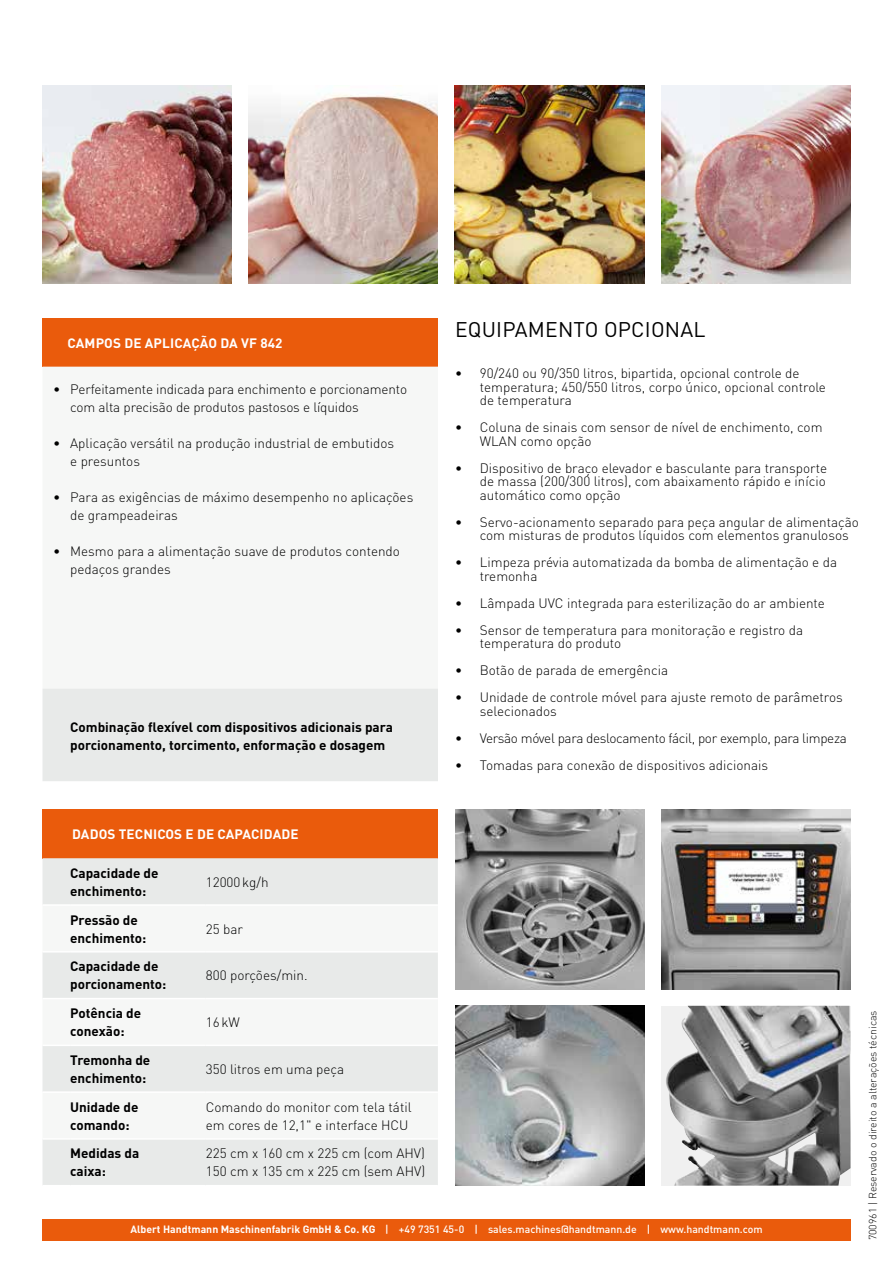
<style>
.page{position:relative;width:893px;height:1263px;background:#fff}
.page>*{position:absolute;margin:0;border:0;box-sizing:border-box;transform-origin:0 0}
.t1{font:21px "DIN Pro";letter-spacing:.01em;color:#000}
.t2{font:300 13.5px/13.5px "DIN Pro";color:#000}
.t3{font:700 13.5px/18px "DIN Pro";color:#000}
.t4{font:300 13.5px/27px "DIN Pro";letter-spacing:-.025em;color:#000}
.t5{font:700 13.5px "DIN Pro";letter-spacing:.01em;color:#fff}
.t6{font:13.5px/27px "DIN Pro";color:#000}
.t7{font:500 10.5px "DIN Pro";color:#fff}
.t8{font:300 10.5px "DIN Pro";color:#000}
.s1{font-weight:700}
</style>
<div class="page">
<div style="left:43px;top:1219px;width:807px;height:21px;background:#ea5b0c"></div>
<img style="left:455px;top:1006px;width:189px;height:179px">
<div style="left:661px;top:1006px;width:189px;height:179px;background:#f0f0f0"></div>
<img style="left:666px;top:1006px;width:184px;height:179px">
<img style="left:661px;top:809px;width:190px;height:180px">
<img style="left:455px;top:809px;width:189px;height:180px">
<img style="left:662px;top:85px;width:189px;height:199px">
<img style="left:42px;top:85px;width:190px;height:199px">
<img style="left:455px;top:85px;width:189px;height:199px">
<img style="left:249px;top:85px;width:189px;height:199px">
<div style="left:43px;top:809px;width:395px;height:49px;background:#ea5b0c"></div>
<div style="left:43px;top:858px;width:395px;height:327px;background:#e8eae9"></div>
<svg style="left:43px;top:906px;width:395px;height:232px;fill:#f6f7f6"></svg>
<hr style="left:43px;top:904px;width:27px;height:2px;background:#fff">
<hr style="left:70px;top:904px;width:136px;height:2px;background:#fff">
<hr style="left:206px;top:904px;width:232px;height:2px;background:#fff">
<svg style="left:43px;top:951px;width:27px;height:1px"></svg>
<hr style="left:70px;top:951px;width:136px;height:1px;background:#fff">
<hr style="left:206px;top:951px;width:232px;height:1px;background:#fff">
<svg style="left:43px;top:998px;width:27px;height:1px"></svg>
<hr style="left:70px;top:998px;width:136px;height:1px;background:#fff">
<hr style="left:206px;top:998px;width:232px;height:1px;background:#fff">
<hr style="left:43px;top:1044px;width:27px;height:2px;background:#fff">
<hr style="left:70px;top:1044px;width:136px;height:2px;background:#fff">
<hr style="left:206px;top:1044px;width:232px;height:2px;background:#fff">
<hr style="left:43px;top:1091px;width:27px;height:2px;background:#fff">
<hr style="left:70px;top:1091px;width:136px;height:2px;background:#fff">
<hr style="left:206px;top:1091px;width:232px;height:2px;background:#fff">
<hr style="left:43px;top:1138px;width:27px;height:2px;background:#fff">
<hr style="left:70px;top:1138px;width:136px;height:2px;background:#fff">
<hr style="left:206px;top:1138px;width:232px;height:2px;background:#fff">
<div style="left:43px;top:318px;width:395px;height:49px;background:#ea5b0c"></div>
<div style="left:43px;top:688px;width:395px;height:93px;background:#e8eae9"></div>
<p class="t5" style="left:68px;top:334px;width:216px">CAMPOS DE APLICAÇÃO DA VF 842</p>
<p class="t2" style="left:53px;top:382px;width:9px">•</p>
<p class="t2" style="left:53px;top:436px;width:9px">•</p>
<p class="t2" style="left:53px;top:490px;width:9px">•</p>
<p class="t2" style="left:53px;top:544px;width:9px">•</p>
<p class="t2" style="left:70px;top:379px;width:339px;line-height:18px">Perfeitamente indicada para enchimento e porcionamento com alta precisão de produtos pastosos e líquidos</p>
<p class="t2" style="left:70px;top:433px;width:326px;line-height:18px">Aplicação versátil na produção industrial de embutidos e presuntos</p>
<p class="t2" style="left:70px;top:487px;width:345px;line-height:18px">Para as exigências de máximo desempenho no aplicações de grampeadeiras</p>
<p class="t2" style="left:70px;top:541px;width:331px;line-height:18px">Mesmo para a alimentação suave de produtos contendo pedaços grandes</p>
<p class="t3" style="left:70px;top:718px;width:324px">Combinação flexível com dispositivos adicionais para porcionamento, torcimento, enformação e dosagem</p>
<h1 class="t1" style="left:455px;top:315px;width:252px">EQUIPAMENTO OPCIONAL</h1>
<p class="t6" style="left:455px;top:359px;width:9px">•</p>
<p class="t2" style="left:480px;top:366px;width:348px">90/240 ou 90/350 litros, bipartida, opcional controle de temperatura; 450/550 litros, corpo único, opcional controle de temperatura</p>
<p class="t2" style="left:480px;top:420px;width:344px">Coluna de sinais com sensor de nível de enchimento, com<br>WLAN como opção</p>
<p class="t2" style="left:480px;top:461px;width:349px;text-align:justify">Dispositivo de braço elevador e basculante para transporte de massa (200/300 litros), com abaixamento rápido e início automático como opção</p>
<p class="t2" style="left:480px;top:515px;width:381px">Servo-acionamento separado para peça angular de alimentação com misturas de produtos líquidos com elementos granulosos</p>
<p class="t2" style="left:480px;top:555px;width:359px">Limpeza prévia automatizada da bomba de alimentação e da tremonha</p>
<p class="t2" style="left:480px;top:589px;width:347px;line-height:27px">Lâmpada UVC integrada para esterilização do ar ambiente<br>Sensor de temperatura para monitoração e registro da</p>
<p class="t2" style="left:480px;top:629px;width:365px;line-height:27px">temperatura do produto<br>Botão de parada de emergência<br>Unidade de controle móvel para ajuste remoto de parâmetros</p>
<p class="t4" style="left:480px;top:697px;width:369px">selecionados<br>Versão móvel para deslocamento fácil, por exemplo, para limpeza<br>Tomadas para conexão de dispositivos adicionais</p>
<p class="t6" style="left:455px;top:413px;width:9px">•</p>
<p class="t6" style="left:455px;top:454px;width:9px">•</p>
<p class="t6" style="left:455px;top:508px;width:9px">•</p>
<p class="t6" style="left:455px;top:548px;width:9px">•</p>
<p class="t6" style="left:455px;top:589px;width:9px">• •</p>
<p class="t6" style="left:455px;top:656px;width:9px">• •</p>
<p class="t6" style="left:455px;top:724px;width:9px">• •</p>
<p class="t5" style="left:72px;top:825px;width:228px">DADOS TECNICOS E DE CAPACIDADE</p>
<p class="t3" style="left:70px;top:863px;width:90px">Capacidade de enchimento:</p>
<p class="t2" style="left:206px;top:874px;width:64px">12000kg/h</p>
<p class="t3" style="left:70px;top:910px;width:78px">Pressão de enchimento:</p>
<p class="t2" style="left:206px;top:921px;width:39px">25 bar</p>
<p class="t3" style="left:70px;top:957px;width:98px">Capacidade de porcionamento:</p>
<p class="t2" style="left:206px;top:968px;width:103px">800 porções/min.</p>
<p class="t3" style="left:70px;top:1004px;width:73px">Potência de conexão:</p>
<p class="t2" style="left:206px;top:1015px;width:36px">16kW</p>
<p class="t3" style="left:70px;top:1050px;width:82px">Tremonha de enchimento:</p>
<p class="t2" style="left:206px;top:1062px;width:140px">350 litros em uma peça</p>
<p class="t3" style="left:70px;top:1097px;width:70px">Unidade de comando:</p>
<p class="t2" style="left:206px;top:1097px;width:207px;line-height:18px">Comando do monitor com tela tátil em cores de 12,1" e interface HCU</p>
<p class="t3" style="left:70px;top:1144px;width:71px">Medidas da caixa:</p>
<p class="t2" style="left:206px;top:1144px;width:221px;line-height:18px">225 cm x 160 cm x 225 cm (com AHV)<br>150 cm x 135 cm x 225 cm (sem AHV)</p>
<p class="t7" style="left:130px;top:1221px;width:634px"><span class="s1">Albert Handtmann Maschinenfabrik GmbH &amp; Co. KG</span> | +49 7351 45-0 | sales.machines@handtmann.de | www.handtmann.com</p>
<p class="t8" style="left:866px;top:1240px;width:231px;rotate:-90deg">700961 | Reservado o direito a alterações técnicas</p>
</div>
